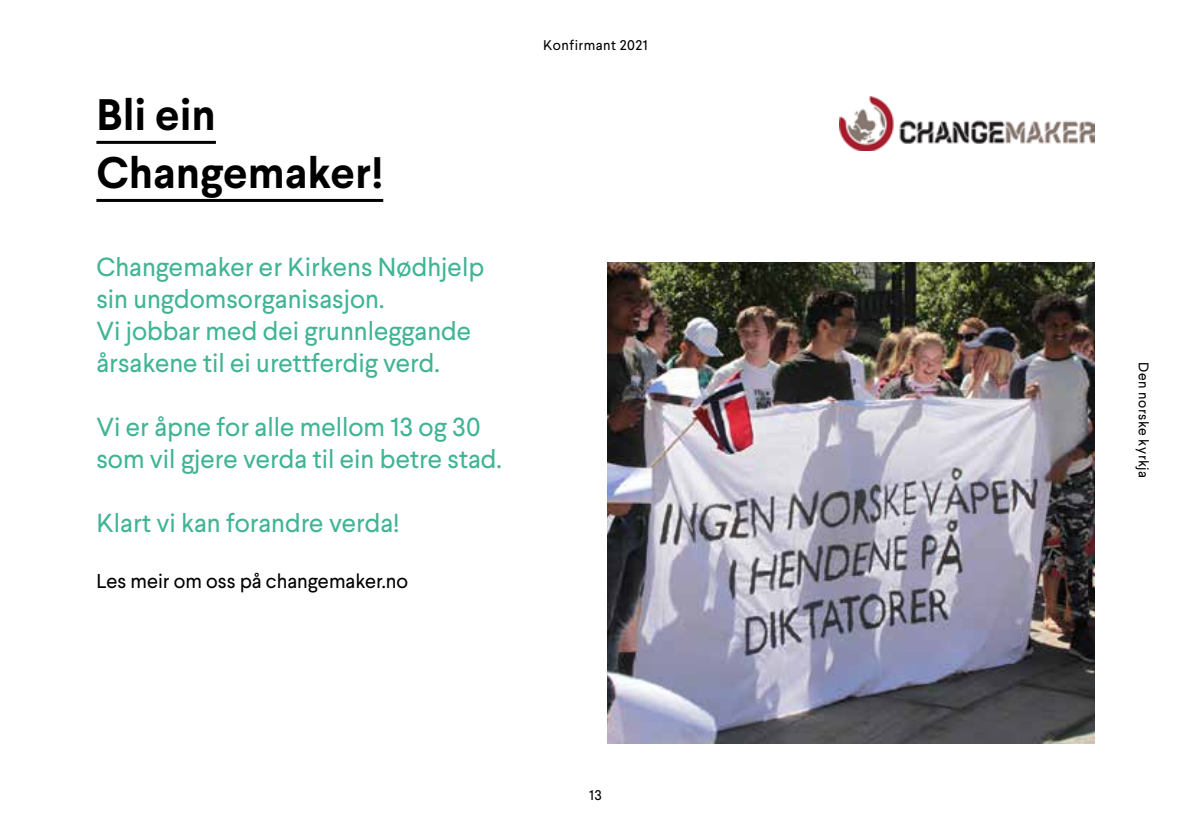
<style>
.page{position:relative;width:1191px;height:840px;background:#fff}
.page>*{position:absolute;margin:0;border:0;box-sizing:border-box;transform-origin:0 0}
.t1{font:700 44px/58px "Larsseit";color:#000}
.t2{font:26px/32px "Larsseit";color:#40b494}
.t3{font:20px "Larsseit";color:#000}
.t4{font:14px "Larsseit";letter-spacing:.04em;color:#000}
</style>
<div class="page">
<hr style="left:96px;top:141px;width:120px;height:3px;background:#000">
<hr style="left:96px;top:199px;width:287px;height:3px;background:#000">
<img style="left:607px;top:263px;width:487px;height:480px">
<img style="left:839px;top:96px;width:255px;height:54px">
<h1 class="t1" style="left:96px;top:85px;width:288px">Bli ein<br>Changemaker!</h1>
<p class="t2" style="left:96px;top:250px;width:389px">Changemaker er Kirkens Nødhjelp sin ungdomsorganisasjon.<br>Vi jobbar med dei grunnleggande årsakene til ei urettferdig verd.</p>
<p class="t2" style="left:96px;top:410px;width:407px">Vi er åpne for alle mellom 13 og 30 som vil gjere verda til ein betre stad.</p>
<p class="t2" style="left:96px;top:506px;width:305px">Klart vi kan forandre verda!</p>
<p class="t3" style="left:96px;top:568px;width:313px">Les meir om oss på changemaker.no</p>
<p class="t4" style="left:543px;top:36px;width:106px">Konfirmant 2021</p>
<p class="t4" style="left:589px;top:786px;width:14px">13</p>
<p class="t4" style="left:1152px;top:361px;width:118px;rotate:90deg">Den norske kyrkja</p>
</div>
